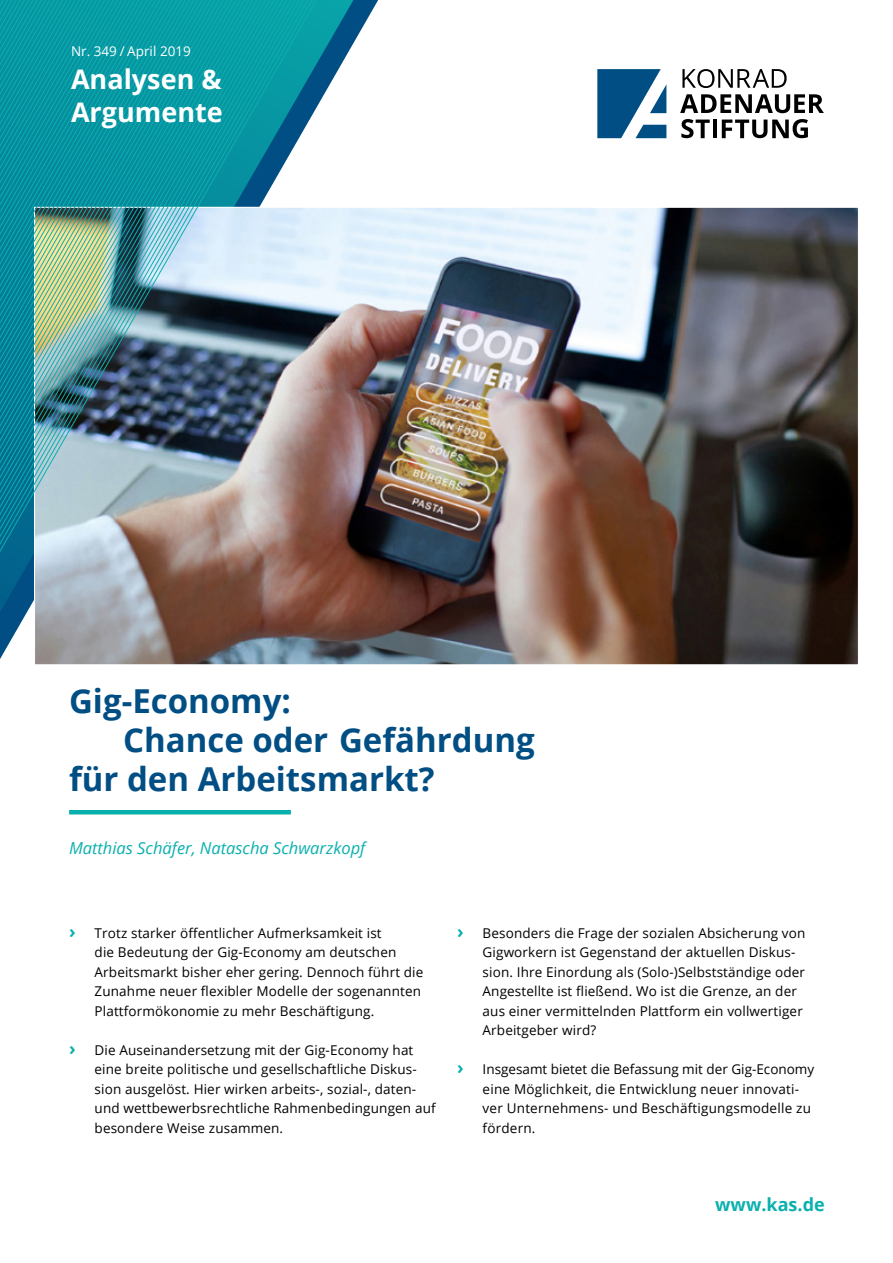
<style>
.page{position:relative;width:893px;height:1263px;background:#fff}
.page>*{position:absolute;margin:0;border:0;box-sizing:border-box;transform-origin:0 0}
.t1{font:700 33px "Open Sans";color:#004e83}
.t2{font:700 27px/33px "Open Sans";color:#fff}
.t3{font:700 18px "Open Sans";color:#0ab0ae}
.t4{font:italic 16.5px "Open Sans";color:#0ab0ae}
.t5{font:13.5px/19.5px "Open Sans";letter-spacing:.01em;color:#000}
.t6{font:13.5px "Open Sans";color:#fff}
.s1{font-weight:700;font-size:18px;color:#0ab0ae}
</style>
<div class="page">
<svg style="left:682px;top:69px;width:105px;height:19px"></svg>
<svg style="left:680px;top:94px;width:144px;height:19px"></svg>
<svg style="left:681px;top:119px;width:29px;height:19px"></svg>
<hr style="left:713px;top:120px;width:4px;height:18px;background:#000">
<svg style="left:722px;top:119px;width:86px;height:19px"></svg>
<svg style="left:597px;top:69px;width:69px;height:69px"></svg>
<svg style="left:0;top:0;width:361px;height:634px"></svg>
<img style="left:36px;top:209px;width:821px;height:454px">
<hr style="left:69px;top:810px;width:222px;height:4px;background:#0ab0ae">
<img style="left:0;top:0;width:340px;height:587px">
<p class="t6" style="left:71px;top:41px;width:121px">Nr. 349 / April 2019</p>
<h2 class="t2" style="left:71px;top:62px;width:153px">Analysen &amp;<br>Argumente</h2>
<h1 class="t1" style="left:69px;top:678px;width:223px">Gig-Economy:</h1>
<h1 class="t1" style="left:123px;top:717px;width:413px">Chance oder Gefährdung</h1>
<h1 class="t1" style="left:69px;top:756px;width:367px">für den Arbeitsmarkt?</h1>
<p class="t4" style="left:69px;top:837px;width:298px">Matthias Schäfer, Natascha Schwarzkopf</p>
<p class="t5" style="left:95px;top:923px;width:330px;text-indent:-26px"><span class="s1">›</span> Trotz starker öffentlicher Aufmerksamkeit ist<br>die Bedeutung der Gig-Economy am deutschen Arbeitsmarkt bisher eher gering. Dennoch führt die Zunahme neuer flexibler Modelle der sogenannten Plattformökonomie zu mehr Beschäftigung.</p>
<p class="t5" style="left:95px;top:1040px;width:343px;text-indent:-26px"><span class="s1">›</span> Die Auseinandersetzung mit der Gig-Economy hat eine breite politische und gesellschaftliche Diskus&shy;sion ausgelöst. Hier wirken arbeits-, sozial-, daten&shy;und wettbewerbsrechtliche Rahmenbedingungen auf besondere Weise zusammen.</p>
<p class="t5" style="left:483px;top:923px;width:324px;text-indent:-26px"><span class="s1">›</span> Besonders die Frage der sozialen Absicherung von Gigworkern ist Gegenstand der aktuellen Diskus&shy;sion. Ihre Einordung als (Solo-)Selbstständige oder Angestellte ist fließend. Wo ist die Grenze, an der aus einer vermittelnden Plattform ein vollwertiger Arbeitgeber wird?</p>
<p class="t5" style="left:483px;top:1059px;width:333px;text-indent:-26px"><span class="s1">›</span> Insgesamt bietet die Befassung mit der Gig-Economy eine Möglichkeit, die Entwicklung neuer innovati&shy;ver Unternehmens- und Beschäftigungsmodelle zu fördern.</p>
<h3 class="t3" style="left:715px;top:1191px;width:111px">www.kas.de</h3>
</div>
